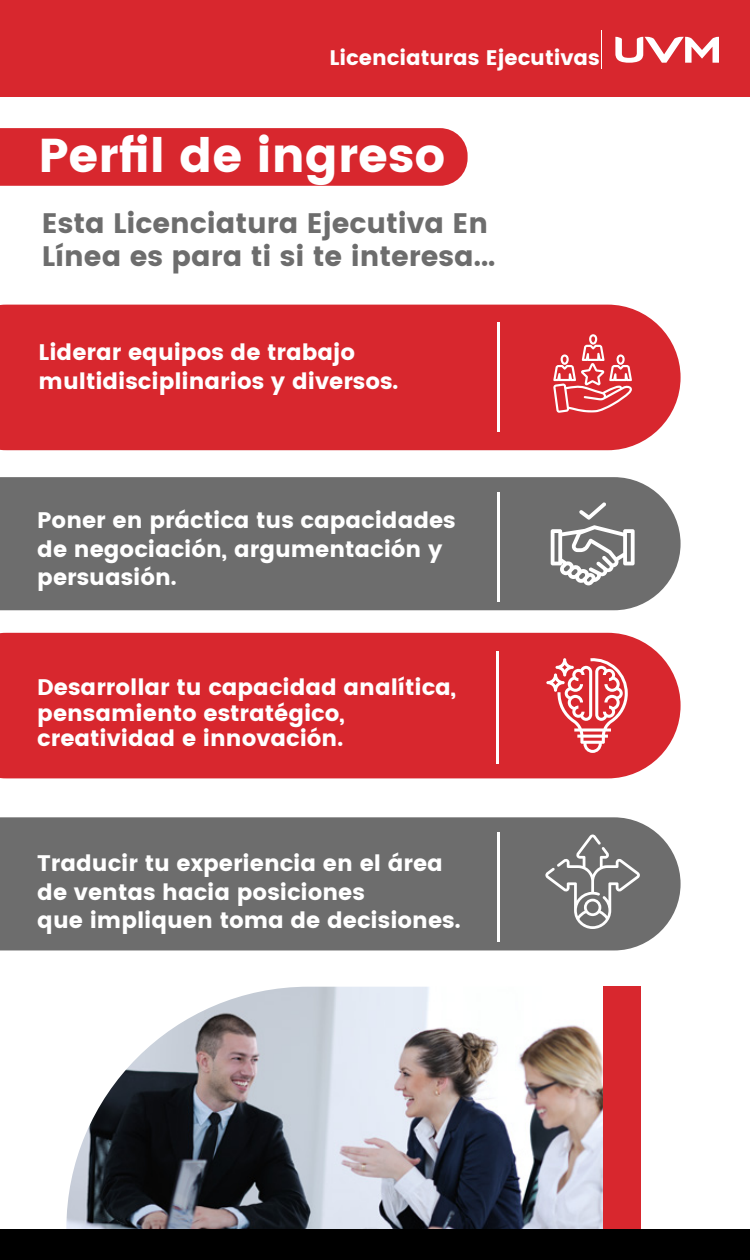
<style>
.page{position:relative;width:750px;height:1260px;background:#fff}
.page>*{position:absolute;margin:0;border:0;box-sizing:border-box;transform-origin:0 0}
.t1{font:47.4px "Poppins";color:#fff}
.t2{font:28.05px/33.8px "Poppins";color:#6d6d6d}
.t3{font:22.5px/28.5px "Poppins";color:#fff}
.t4{font:21px "Poppins";color:#fff}
</style>
<div class="page">
<div style="left:0;top:0;width:750px;height:97px;background:#d8272e"></div>
<hr style="left:601px;top:30px;width:1px;height:39px;background:#fff">
<svg style="left:615px;top:37px;width:104px;height:26px"></svg>
<img style="left:66px;top:987px;width:537px;height:243px">
<div style="left:603px;top:987px;width:38px;height:273px;background:#d8272e"></div>
<div style="left:0;top:1230px;width:750px;height:30px;background:#000"></div>
<div style="left:0;top:128px;width:468px;height:58px;background:#d8272e"></div>
<div style="left:0;top:477px;width:681px;height:133px;background:#6d6d6d"></div>
<hr style="left:497px;top:492px;width:2px;height:110px;background:#fff">
<div style="left:0;top:305px;width:681px;height:145px;background:#d8272e"></div>
<hr style="left:497px;top:322px;width:2px;height:110px;background:#fff">
<div style="left:0;top:633px;width:681px;height:145px;background:#d8272e"></div>
<hr style="left:496px;top:651px;width:2px;height:113px;background:#fff">
<div style="left:0;top:817px;width:681px;height:133px;background:#6d6d6d"></div>
<hr style="left:497px;top:833px;width:2px;height:109px;background:#fff">
<svg style="left:553px;top:334px;width:80px;height:79px;background:#e0555b"></svg>
<svg style="left:551px;top:502px;width:84px;height:83px"></svg>
<svg style="left:546px;top:658px;width:82px;height:95px"></svg>
<svg style="left:545px;top:835px;width:95px;height:94px;background:#838383"></svg>
<p class="t4" style="left:329px;top:45px;width:272px">Licenciaturas Ejecutivas</p>
<h1 class="t1" style="left:38px;top:128px;width:408px">Perfil de ingreso</h1>
<p class="t2" style="left:42px;top:206px;width:455px">Esta Licenciatura Ejecutiva En<br>Línea es para ti si te interesa...</p>
<p class="t3" style="left:39px;top:338px;width:361px">Liderar equipos de trabajo multidisciplinarios y diversos.</p>
<p class="t3" style="left:37px;top:506px;width:420px">Poner en práctica tus capacidades de negociación, argumentación y persuasión.</p>
<p class="t3" style="left:37px;top:675px;width:421px;line-height:25.5px">Desarrollar tu capacidad analítica, pensamiento estratégico, creatividad e innovación.</p>
<p class="t3" style="left:37px;top:849px;width:425px">Traducir tu experiencia en el área de ventas hacia posiciones<br>que impliquen toma de decisiones.</p>
</div>
